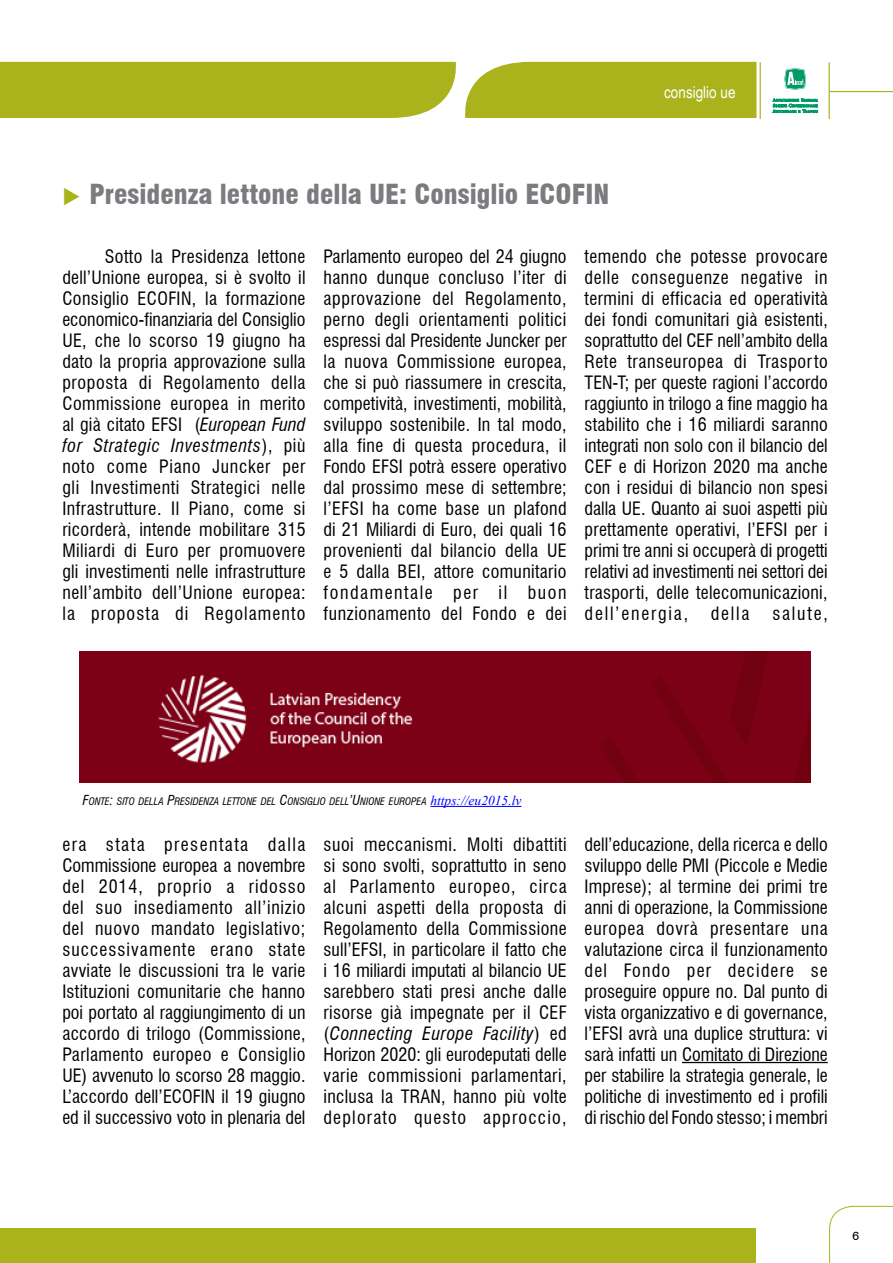
<style>
.page{position:relative;width:893px;height:1263px;background:#fff}
.page>*{position:absolute;margin:0;border:0;box-sizing:border-box;transform-origin:0 0}
.t1{font:900 condensed 27px "Swiss 721 BT";color:#7b7c7f}
.t2{font:condensed 18px/21px "Swiss 721 BT";letter-spacing:.015em;color:#000;text-align:justify}
.t3{font:16.5px "Arial Narrow";color:#fff}
.t4{font:12px "Swiss 721 BT";color:#000}
.t5{font:italic condensed 10.2px "Swiss 721 BT";color:#000}
.s1{font-style:italic}
.s2{font-size:13.5px}
.s3{font-family:"Times New Roman";font-stretch:normal;font-size:13.5px;color:#00f}
</style>
<div class="page">
<svg style="left:772px;top:98px;width:46px;height:15px"></svg>
<svg style="left:784px;top:68px;width:23px;height:22px"></svg>
<hr style="left:829px;top:62px;width:1px;height:57px;background:#aab31b">
<hr style="left:760px;top:62px;width:1px;height:57px;background:#aab31b">
<hr style="left:830px;top:91px;width:63px;height:1px;background:#aab31b">
<div style="left:0;top:62px;width:756px;height:56px;background:#aab31b"></div>
<div style="left:0;top:1229px;width:755px;height:34px;background:#aab31b"></div>
<svg style="left:829px;top:1205px;width:64px;height:58px"></svg>
<hr style="left:682px;top:1062px;width:146px;height:1px;background:#000">
<img style="left:79px;top:651px;width:732px;height:132px">
<hr style="left:430px;top:806px;width:91px;height:1px;background:#00f">
<h1 class="t1" style="left:89px;top:178px;width:522px">Presidenza lettone della UE: Consiglio ECOFIN</h1>
<p class="t3" style="left:664px;top:80px;width:73px">consiglio ue</p>
<p class="t2" style="left:62px;top:246px;width:245px;text-indent:43px">Sotto la Presidenza lettone dell’Unione europea, si è svolto il Consiglio ECOFIN, la formazione economico-finanziaria del Consiglio UE, che lo scorso 19 giugno ha dato la propria approvazione sulla proposta di Regolamento della Commissione europea in merito al già citato EFSI (<span class="s1">European Fund for Strategic Investments</span>), più noto come Piano Juncker per gli Investimenti Strategici nelle Infrastrutture. Il Piano, come si ricorderà, intende mobilitare 315<br>Miliardi di Euro per promuovere gli investimenti nelle infrastrutture nell’ambito dell’Unione europea: la proposta di Regolamento</p>
<p class="t2" style="left:323px;top:246px;width:245px">Parlamento europeo del 24 giugno hanno dunque concluso l’iter di approvazione del Regolamento, perno degli orientamenti politici espressi dal Presidente Juncker per la nuova Commissione europea, che si può riassumere in crescita, competività, investimenti, mobilità, sviluppo sostenibile. In tal modo, alla fine di questa procedura, il Fondo EFSI potrà essere operativo dal prossimo mese di settembre; l’EFSI ha come base un plafond di 21 Miliardi di Euro, dei quali 16 provenienti dal bilancio della UE e 5 dalla BEI, attore comunitario fondamentale per il buon funzionamento del Fondo e dei</p>
<p class="t2" style="left:585px;top:246px;width:245px">temendo che potesse provocare delle conseguenze negative in termini di efficacia ed operatività dei fondi comunitari già esistenti, soprattutto del CEF nell’ambito della Rete transeuropea di Trasporto TEN-T; per queste ragioni l’accordo raggiunto in trilogo a fine maggio ha stabilito che i 16 miliardi saranno integrati non solo con il bilancio del CEF e di Horizon 2020 ma anche con i residui di bilancio non spesi dalla UE. Quanto ai suoi aspetti più prettamente operativi, l’EFSI per i primi tre anni si occuperà di progetti relativi ad investimenti nei settori dei trasporti, delle telecomunicazioni, dell’energia,</p>
<p class="t2" style="left:711px;top:603px;width:40px">della</p>
<p class="t2" style="left:772px;top:603px;width:57px">salute,</p>
<p class="t5" style="left:83px;top:795px;width:440px"><span class="s2">F</span>ONTE<span class="s2">:</span> SITO DELLA <span class="s2">P</span>RESIDENZA LETTONE DEL <span class="s2">C</span>ONSIGLIO DELL<span class="s2">’U</span>NIONE EUROPEA <span class="s3">https://eu2015.lv</span></p>
<p class="t2" style="left:62px;top:834px;width:245px">era stata presentata dalla Commissione europea a novembre del 2014, proprio a ridosso del suo insediamento all’inizio del nuovo mandato legislativo; successivamente erano state avviate le discussioni tra le varie Istituzioni comunitarie che hanno poi portato al raggiungimento di un accordo di trilogo (Commissione, Parlamento europeo e Consiglio UE) avvenuto lo scorso 28 maggio.<br>L’accordo dell’ECOFIN il 19 giugno ed il successivo voto in plenaria del</p>
<p class="t2" style="left:323px;top:834px;width:245px">suoi meccanismi. Molti dibattiti si sono svolti, soprattutto in seno al Parlamento europeo, circa alcuni aspetti della proposta di Regolamento della Commissione sull’EFSI, in particolare il fatto che i 16 miliardi imputati al bilancio UE sarebbero stati presi anche dalle risorse già impegnate per il CEF (<span class="s1">Connecting Europe Facility</span>) ed Horizon 2020: gli eurodeputati delle varie commissioni parlamentari, inclusa la TRAN, hanno più volte deplorato questo approccio,</p>
<p class="t2" style="left:585px;top:834px;width:245px">dell’educazione, della ricerca e dello sviluppo delle PMI (Piccole e Medie Imprese); al termine dei primi tre anni di operazione, la Commissione europea dovrà presentare una valutazione circa il funzionamento del Fondo per decidere se proseguire oppure no. Dal punto di vista organizzativo e di governance, l’EFSI avrà una duplice struttura: vi sarà infatti un Comitato di Direzione per stabilire la strategia generale, le politiche di investimento ed i profili di rischio del Fondo stesso; i membri</p>
<p class="t4" style="left:853px;top:1229px;width:8px">6</p>
</div>
